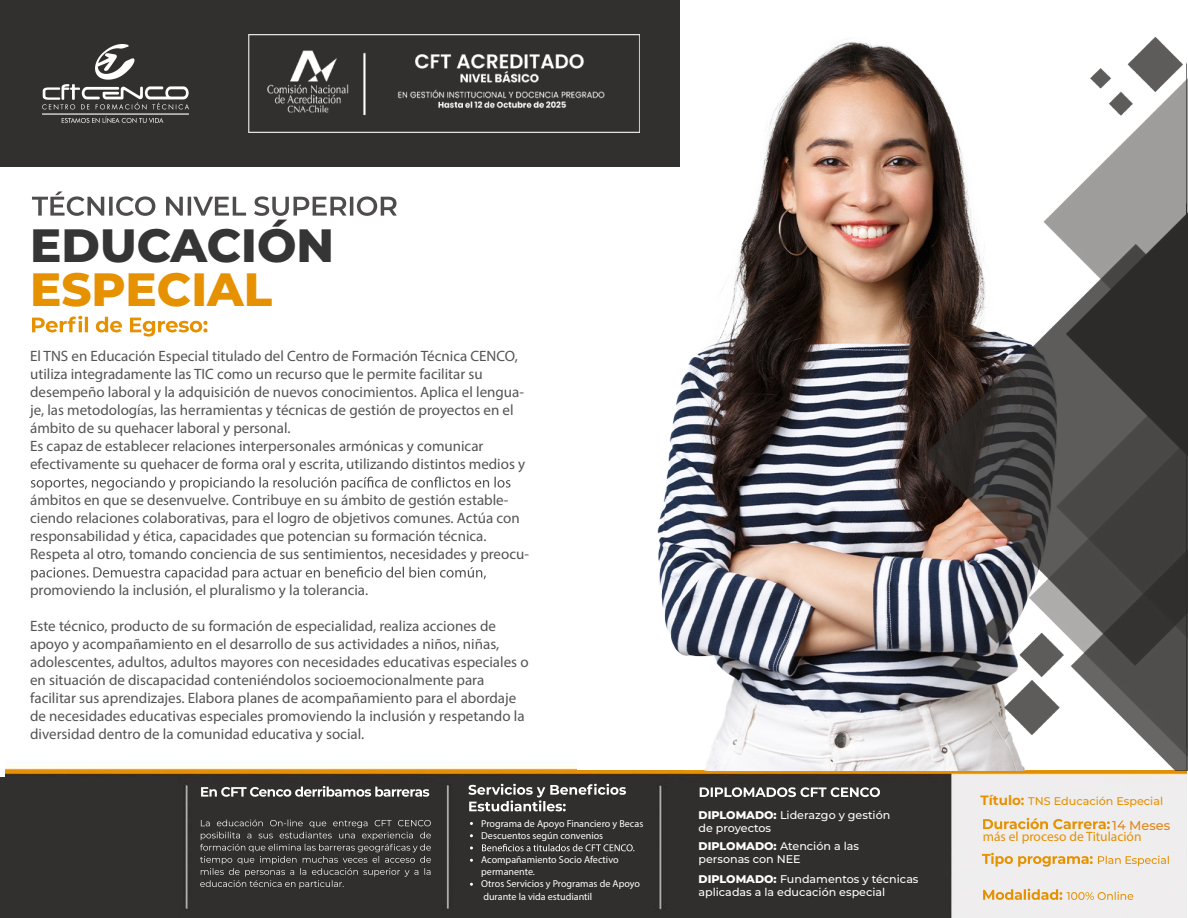
<style>
.page{position:relative;width:1188px;height:918px;background:#fff}
.page>*{position:absolute;margin:0;border:0;box-sizing:border-box;transform-origin:0 0}
.t1{font:800 46.65px "Montserrat";color:#353535}
.t2{font:800 46.65px "Montserrat";color:#e69100}
.t3{font:15px/18px "Myriad Pro";color:#545454}
.t4{font:13.5px "Myriad Pro";color:#e69100}
.t5{font:500 12.9px "Montserrat";color:#e28617}
.t6{font:500 11.1px/13.4px "Montserrat";color:#fff}
.t7{font:500 11.1px "Montserrat";color:#e69100}
.t8{font:10.05px/12.1px "Myriad Pro";color:#fff}
.t9{font:9.15px/10.9px "Myriad Pro";color:#fff}
.s1{font-weight:800}
.s2{font-weight:700;font-size:13.5px}
</style>
<div class="page">
<img style="left:6px;top:166px;width:1180px;height:752px">
<img style="left:55px;top:191px;width:322px;height:25px">
<img style="left:32px;top:316px;width:170px;height:16px">
<img style="left:788px;top:787px;width:92px;height:10px">
<img style="left:1098px;top:856px;width:71px;height:10px">
<img style="left:1067px;top:892px;width:66px;height:8px">
<img style="left:983px;top:818px;width:123px;height:11px">
<img style="left:982px;top:853px;width:107px;height:14px">
<img style="left:983px;top:889px;width:75px;height:11px">
<img style="left:221px;top:786px;width:162px;height:11px">
<img style="left:222px;top:820px;width:209px;height:6px">
<div style="left:676px;top:842px;width:247px;height:54px;background:#302f2d"></div>
<svg style="left:31px;top:477px;width:479px;height:14px"></svg>
<svg style="left:31px;top:567px;width:455px;height:13px"></svg>
<img style="left:535px;top:5px;width:652px;height:766px">
<svg style="left:1118px;top:821px;width:8px;height:9px"></svg>
<div style="left:453px;top:778px;width:202px;height:126px;background:#302f2d"></div>
<svg style="left:468px;top:784px;width:158px;height:27px"></svg>
<svg style="left:470px;top:834px;width:164px;height:28px"></svg>
<div style="left:0;top:0;width:679px;height:166px;background:#31302e"></div>
<img style="left:43px;top:44px;width:146px;height:78px">
<img style="left:248px;top:35px;width:392px;height:98px">
<div style="left:0;top:778px;width:177px;height:140px;background:#31302e"></div>
<h1 class="t1" style="left:30px;top:211px;width:306px">EDUCACIÓN</h1>
<h1 class="t2" style="left:30px;top:255px;width:244px">ESPECIAL</h1>
<p class="t3" style="left:30px;top:347px;width:497px">El TNS en Educación Especial titulado del Centro de Formación Técnica CENCO, utiliza integradamente las TIC como un recurso que le permite facilitar su desempeño laboral y la adquisición de nuevos conocimientos. Aplica el lengua&shy;je, las metodologías, las herramientas y técnicas de gestión de proyectos en el ámbito de su quehacer laboral y personal.<br>Es capaz de establecer relaciones interpersonales armónicas y comunicar efectivamente su quehacer de forma oral y escrita, utilizando distintos medios y</p>
<p class="t3" style="left:30px;top:491px;width:500px">ámbitos en que se desenvuelve. Contribuye en su ámbito de gestión estable&shy;ciendo relaciones colaborativas, para el logro de objetivos comunes. Actúa con responsabilidad y ética, capacidades que potencian su formación técnica.<br>Respeta al otro, tomando conciencia de sus sentimientos, necesidades y preocu-</p>
<p class="t3" style="left:30px;top:581px;width:340px">promoviendo la inclusión, el pluralismo y la tolerancia.</p>
<p class="t3" style="left:30px;top:617px;width:500px">Este técnico, producto de su formación de especialidad, realiza acciones de apoyo y acompañamiento en el desarrollo de sus actividades a niños, niñas, adolescentes, adultos, adultos mayores con necesidades educativas especiales o en situación de discapacidad conteniéndolos socioemocionalmente para facilitar sus aprendizajes. Elabora planes de acompañamiento para el abordaje de necesidades educativas especiales promoviendo la inclusión y respetando la diversidad dentro de la comunidad educativa y social.</p>
<p class="t9" style="left:477px;top:816px;width:148px">Programa de Apoyo Financiero y Becas<br>Descuentos según convenios</p>
<p class="t8" style="left:481px;top:817px;width:164px">Programa de Apoyo Financiero y Becas<br>Descuentos según convenios</p>
<p class="t8" style="left:481px;top:854px;width:160px">Acompañamiento Socio Afectivo permanente.<br>Otros Servicios y Programas de Apoyo durante la vida estudiantil</p>
<p class="t6" style="left:699px;top:808px;width:193px"><span class="s1">DIPLOMADO:</span> Liderazgo y gestión de proyectos</p>
<p class="t6" style="left:699px;top:838px;width:162px"><span class="s1">DIPLOMADO:</span> Atención a las personas con NEE</p>
<p class="t6" style="left:699px;top:872px;width:222px"><span class="s1">DIPLOMADO:</span> Fundamentos y técnicas aplicadas a la educación especial</p>
<p class="t7" style="left:981px;top:793px;width:184px"><span class="s2">Título:</span> TNS Educación Especial</p>
<p class="t5" style="left:1112px;top:816px;width:59px">1 Meses</p>
<p class="t4" style="left:983px;top:828px;width:160px">más el proceso de Titulación</p>
</div>
